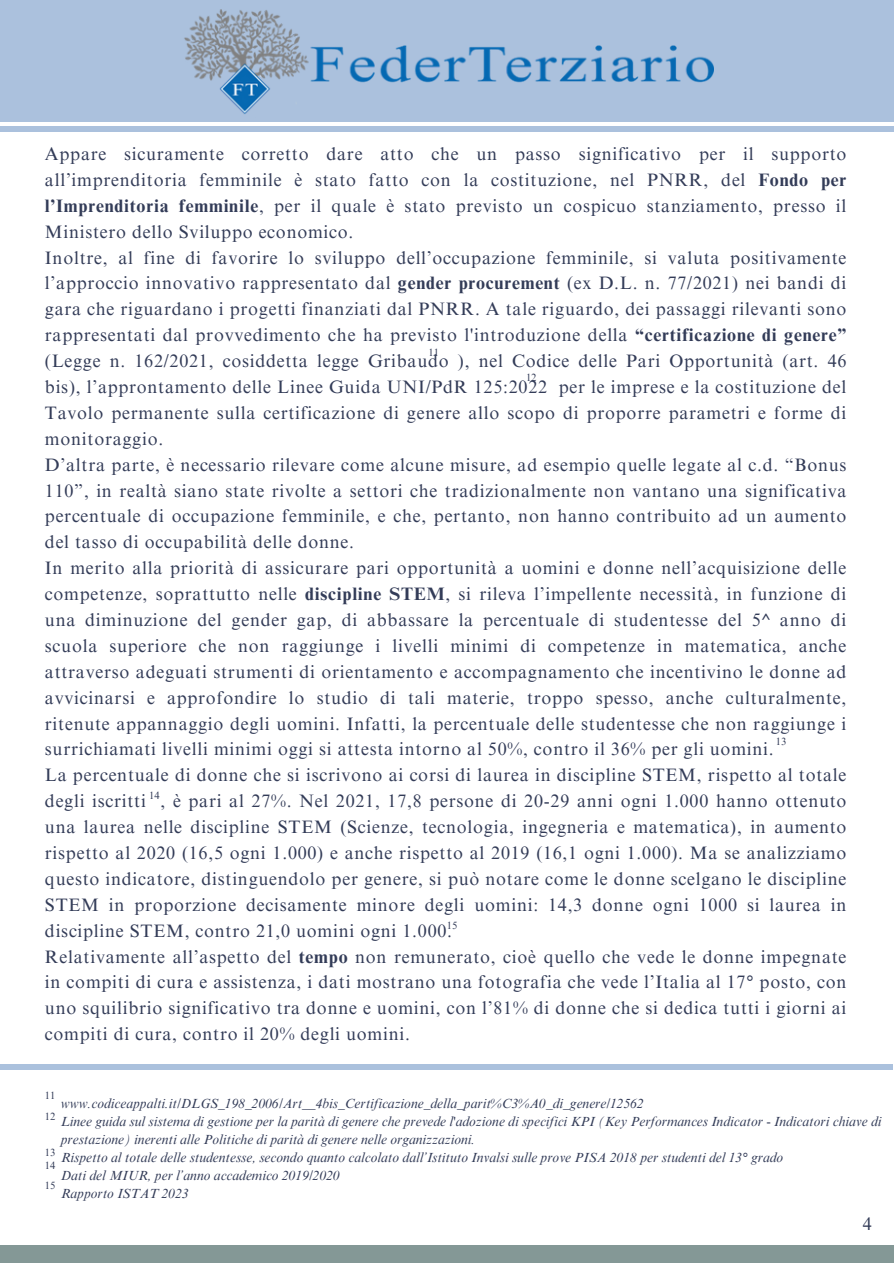
<style>
.page{position:relative;width:894px;height:1264px;background:#fff}
.page>*{position:absolute;margin:0;border:0;box-sizing:border-box;transform-origin:0 0}
.t1{font:18px/26px "Times NRMT Pro";letter-spacing:.04em;color:#333c58}
.t2{font:italic 13.5px/18px "Times NRMT Pro";color:#333c58}
.t3{font:10.5px "Times NRMT Pro";color:#333c58}
.s1{font-weight:700}
</style>
<div class="page">
<div style="left:0;top:1245px;width:892px;height:17px;background:#849896"></div>
<div style="left:0;top:0;width:892px;height:121px;background:#abc1dd"></div>
<div style="left:0;top:126px;width:892px;height:6px;background:#abc1dd"></div>
<img style="left:184px;top:10px;width:529px;height:104px">
<div style="left:0;top:1064px;width:892px;height:5px;background:#abc1dd"></div>
<h1 class="t1" style="left:45px;top:143px;width:802px">Appare sicuramente corretto dare atto che un passo significativo per il supporto all’imprenditoria femminile è stato fatto con la costituzione, nel PNRR, del <span class="s1">Fondo per l’Imprenditoria femminile</span>, per il quale è stato previsto un cospicuo stanziamento, presso il Ministero dello Sviluppo economico.<br>Inoltre, al fine di favorire lo sviluppo dell’occupazione femminile, si valuta positivamente l’approccio innovativo rappresentato dal <span class="s1">gender procurement</span> (ex D.L. n. 77/2021) nei bandi di gara che riguardano i progetti finanziati dal PNRR. A tale riguardo, dei passaggi rilevanti sono rappresentati dal provvedimento che ha previsto l'introduzione della <span class="s1">“certificazione di genere” </span>(Legge n. 162/2021, cosiddetta legge Gribaudo ), nel Codice delle Pari Opportunità (art. 46 bis), l’approntamento delle Linee Guida UNI/PdR 125:2022 per le imprese e la costituzione del Tavolo permanente sulla certificazione di genere allo scopo di proporre parametri e forme di monitoraggio.<br>D’altra parte, è necessario rilevare come alcune misure, ad esempio quelle legate al c.d. “Bonus 110”, in realtà siano state rivolte a settori che tradizionalmente non vantano una significativa percentuale di occupazione femminile, e che, pertanto, non hanno contribuito ad un aumento del tasso di occupabilità delle donne.<br>In merito alla priorità di assicurare pari opportunità a uomini e donne nell’acquisizione delle competenze, soprattutto nelle <span class="s1">discipline STEM</span>, si rileva l’impellente necessità, in funzione di una diminuzione del gender gap, di abbassare la percentuale di studentesse del 5^ anno di scuola superiore che non raggiunge i livelli minimi di competenze in matematica, anche attraverso adeguati strumenti di orientamento e accompagnamento che incentivino le donne ad avvicinarsi e approfondire lo studio di tali materie, troppo spesso, anche culturalmente, ritenute appannaggio degli uomini. Infatti, la percentuale delle studentesse che non raggiunge i surrichiamati livelli minimi oggi si attesta intorno al 50%, contro il 36% per gli uomini.<br>La percentuale di donne che si iscrivono ai corsi di laurea in discipline STEM, rispetto al totale degli iscritti , è pari al 27%. Nel 2021, 17,8 persone di 20-29 anni ogni 1.000 hanno ottenuto una laurea nelle discipline STEM (Scienze, tecnologia, ingegneria e matematica), in aumento rispetto al 2020 (16,5 ogni 1.000) e anche rispetto al 2019 (16,1 ogni 1.000). Ma se analizziamo questo indicatore, distinguendolo per genere, si può notare come le donne scelgano le discipline STEM in proporzione decisamente minore degli uomini: 14,3 donne ogni 1000 si laurea in discipline STEM, contro 21,0 uomini ogni 1.000.<br>Relativamente all’aspetto del <span class="s1">tempo</span> non remunerato, cioè quello che vede le donne impegnate in compiti di cura e assistenza, i dati mostrano una fotografia che vede l’Italia al 17° posto, con uno squilibrio significativo tra donne e uomini, con l’81% di donne che si dedica tutti i giorni ai compiti di cura, contro il 20% degli uomini.</h1>
<p class="t3" style="left:428px;top:348px;width:12px">11</p>
<p class="t3" style="left:526px;top:374px;width:12px">12</p>
<p class="t3" style="left:775px;top:737px;width:12px">13</p>
<p class="t3" style="left:149px;top:791px;width:12px">14</p>
<p class="t3" style="left:446px;top:921px;width:12px">15</p>
<p class="t3" style="left:45px;top:1091px;width:12px">11</p>
<p class="t3" style="left:45px;top:1112px;width:12px">12</p>
<p class="t3" style="left:45px;top:1148px;width:12px">13</p>
<p class="t3" style="left:45px;top:1161px;width:12px">14</p>
<p class="t3" style="left:45px;top:1181px;width:12px">15</p>
<p class="t2" style="left:61px;top:1095px;width:584px">www.codiceappalti.it/DLGS_198_2006/Art__4bis_Certificazione_della_parit%C3%A0_di_genere/12562</p>
<p class="t2" style="left:61px;top:1113px;width:821px">Linee guida sul sistema di gestione per la parità di genere che prevede l'adozione di specifici KPI (Key Performances Indicator - Indicatori chiave di prestazione) inerenti alle Politiche di parità di genere nelle organizzazioni.</p>
<p class="t2" style="left:61px;top:1149px;width:723px">Rispetto al totale delle studentesse, secondo quanto calcolato dall’Istituto Invalsi sulle prove PISA 2018 per studenti del 13° grado</p>
<p class="t2" style="left:61px;top:1167px;width:280px">Dati del MIUR, per l’anno accademico 2019/2020</p>
<p class="t2" style="left:61px;top:1185px;width:129px">Rapporto ISTAT 2023</p>
<p class="t1" style="left:862px;top:1213px;width:10px">4</p>
</div>
